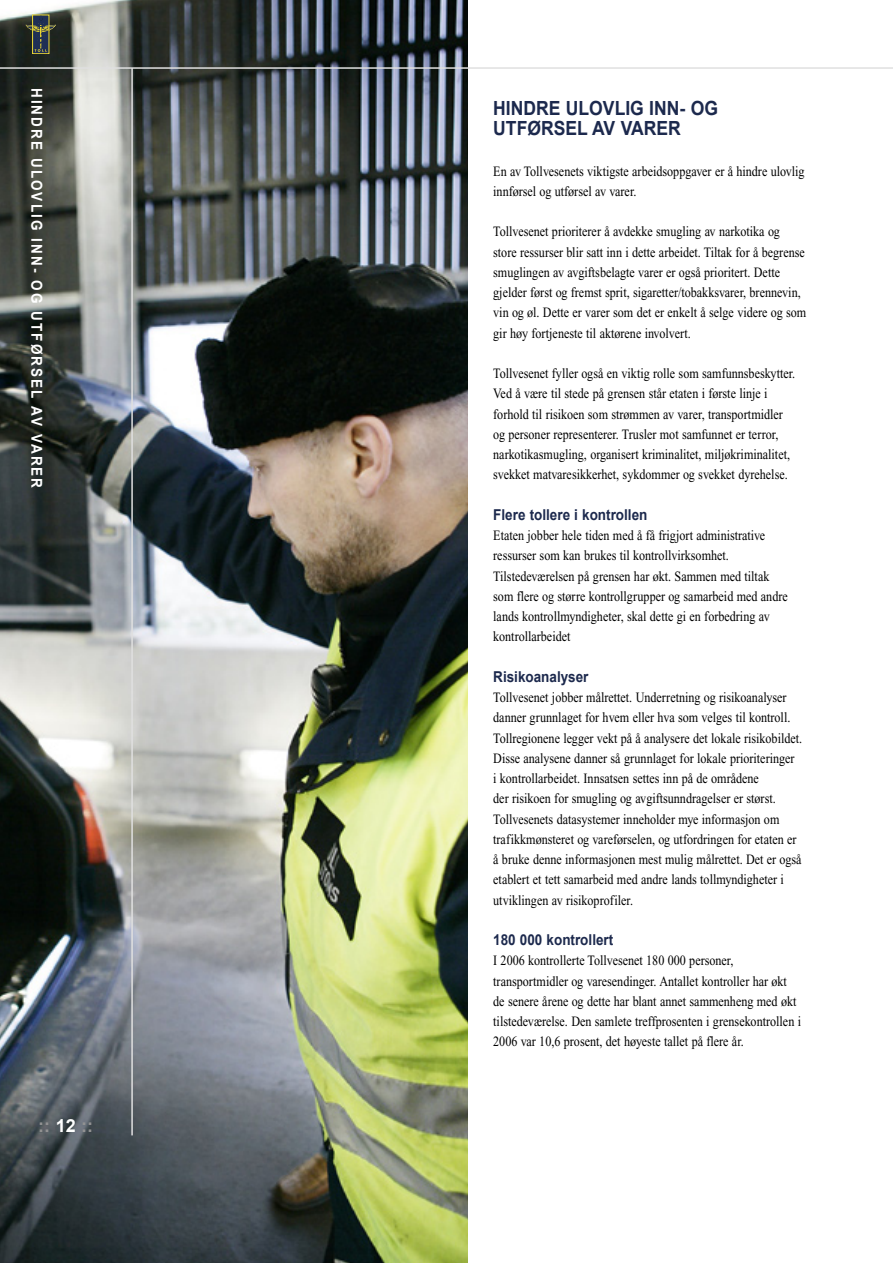
<style>
.page{position:relative;width:893px;height:1263px;background:#fff}
.page>*{position:absolute;margin:0;border:0;box-sizing:border-box;transform-origin:0 0}
.t1{font:700 19.5px/20.2px "Arial";color:#1c294d;scale:.9 1}
.t2{font:700 18px "Arial";color:#939393}
.t3{font:700 15px "Arial";color:#1c294d;scale:.9 1}
.t4{font:700 15px "Arial";letter-spacing:.15em;color:#fff;scale:.9 1}
.t5{font:14.25px/20.2px "Times New Roman";color:#000;scale:.85 1}
.s1{color:#fff}
</style>
<div class="page">
<img style="left:0;top:0;width:468px;height:1263px">
<hr style="left:0;top:67px;width:893px;height:2px;background:#e0e0e0">
<div style="left:32px;top:15px;width:17px;height:39px;border:1px solid #efda32"></div>
<svg style="left:26px;top:16px;width:30px;height:36px"></svg>
<hr style="left:131px;top:68px;width:2px;height:1067px;background:#e0e0e0">
<p class="t4" style="left:45px;top:88px;width:446px;rotate:90deg">Hi ndre u lovlig i nn- og u tførsel av varer</p>
<p class="t2" style="left:38px;top:1116px;width:56px">:: <span class="s1">12</span> ::</p>
<h1 class="t1" style="left:493px;top:98px;width:251px">Hindre ulovlig inn- og utførsel av varer</h1>
<p class="t5" style="left:493px;top:161px;width:368px">En av Tollvesenets viktigste arbeidsoppgaver er å hindre ulovlig innførsel og utførsel av varer.</p>
<p class="t5" style="left:493px;top:221px;width:370px">Tollvesenet prioriterer å avdekke smugling av narkotika og store ressurser blir satt inn i dette arbeidet. Tiltak for å begrense smuglingen av avgiftsbelagte varer er også prioritert. Dette gjelder først og fremst sprit, sigaretter/tobakksvarer, brennevin, vin og øl. Dette er varer som det er enkelt å selge videre og som gir høy fortjeneste til aktørene involvert.</p>
<p class="t5" style="left:493px;top:363px;width:357px">Tollvesenet fyller også en viktig rolle som samfunnsbeskytter.<br>Ved å være til stede på grensen står etaten i første linje i forhold til risikoen som strømmen av varer, transportmidler og personer representerer. Trusler mot samfunnet er terror, narkotikasmugling, organisert kriminalitet, miljøkriminalitet, svekket matvaresikkerhet, sykdommer og svekket dyrehelse.</p>
<p class="t3" style="left:493px;top:506px;width:173px">Flere tollere i kontrollen</p>
<p class="t5" style="left:493px;top:525px;width:348px">Etaten jobber hele tiden med å få frigjort administrative ressurser som kan brukes til kontrollvirksomhet.<br>Tilstedeværelsen på grensen har økt. Sammen med tiltak som flere og større kontrollgrupper og samarbeid med andre lands kontrollmyndigheter, skal dette gi en forbedring av kontrollarbeidet</p>
<p class="t3" style="left:493px;top:668px;width:108px">Risikoanalyser</p>
<p class="t5" style="left:493px;top:687px;width:365px">Tollvesenet jobber målrettet. Underretning og risikoanalyser danner grunnlaget for hvem eller hva som velges til kontroll.<br>Tollregionene legger vekt på å analysere det lokale risikobildet.<br>Disse analysene danner så grunnlaget for lokale prioriteringer<br>i kontrollarbeidet. Innsatsen settes inn på de områdene<br>der risikoen for smugling og avgiftsunndragelser er størst.<br>Tollvesenets datasystemer inneholder mye informasjon om trafikkmønsteret og vareførselen, og utfordringen for etaten er å bruke denne informasjonen mest mulig målrettet. Det er også etablert et tett samarbeid med andre lands tollmyndigheter i utviklingen av risikoprofiler.</p>
<p class="t3" style="left:493px;top:931px;width:135px">180 000 kontrollert</p>
<p class="t5" style="left:493px;top:950px;width:364px">I 2006 kontrollerte Tollvesenet 180 000 personer, transportmidler og varesendinger. Antallet kontroller har økt de senere årene og dette har blant annet sammenheng med økt tilstedeværelse. Den samlete treffprosenten i grensekontrollen i 2006 var 10,6 prosent, det høyeste tallet på flere år.</p>
</div>
